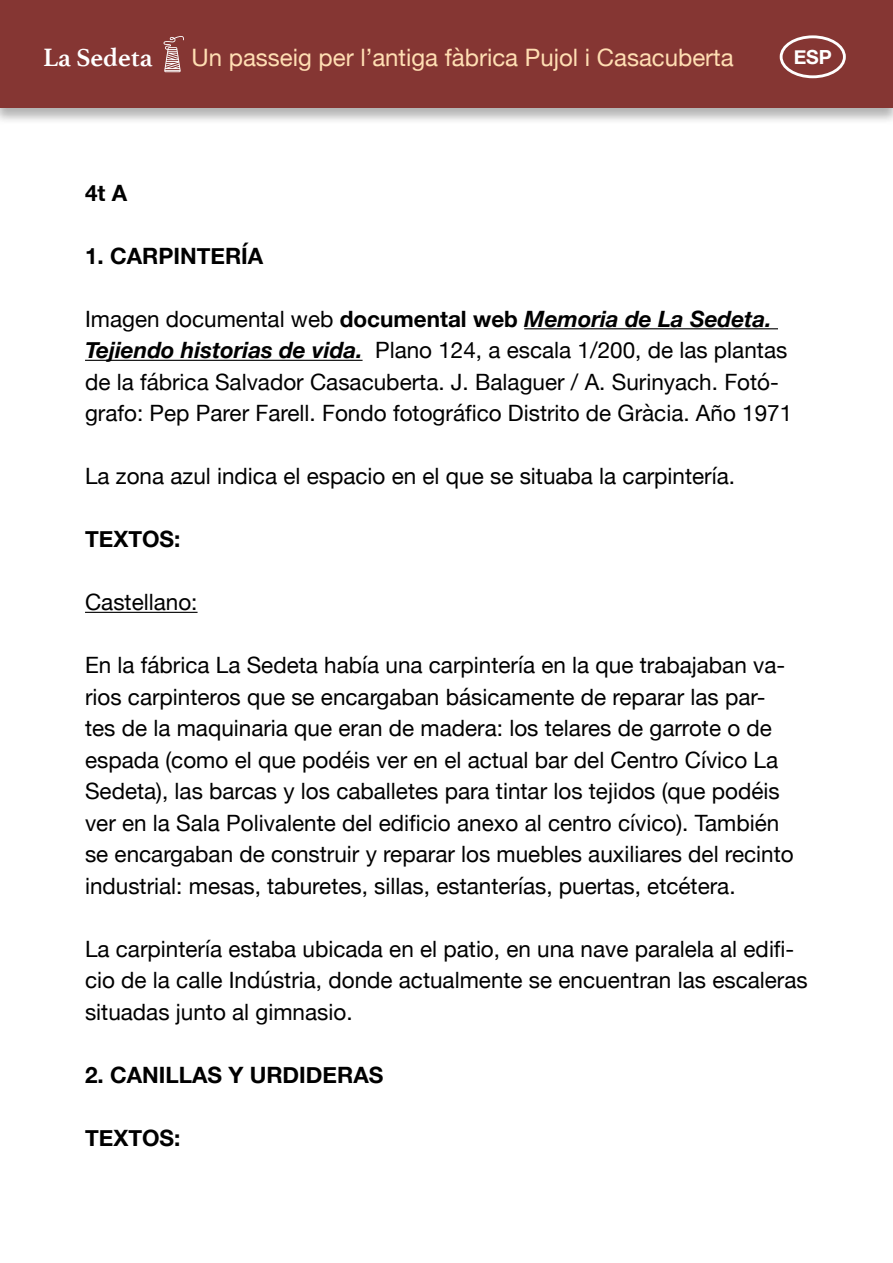
<style>
.page{position:relative;width:893px;height:1263px;background:#fff}
.page>*{position:absolute;margin:0;border:0;box-sizing:border-box;transform-origin:0 0}
.t1{font:700 26.4px "Athelas";color:#fff}
.t2{font:24px "Helvetica Neue";color:#ffdeb3}
.t3{font:22.5px/31.5px "Helvetica Neue";color:#000}
.t4{font:700 22.5px "Helvetica Neue";color:#000}
.t5{font:700 19.5px "Helvetica Neue";color:#fff}
.s1{font-weight:700}
.s2{font-weight:700;font-style:italic}
</style>
<div class="page">
<div style="left:0;top:0;width:893px;height:125px;background:#000;opacity:.3"></div>
<div style="left:0;top:0;width:893px;height:108px;background:#853633"></div>
<div style="left:780px;top:35px;width:66px;height:43px;border:3px solid #fff;border-radius:50%"></div>
<svg style="left:164px;top:36px;width:20px;height:36px"></svg>
<hr style="left:524px;top:328px;width:254px;height:1px;background:#000">
<hr style="left:85px;top:360px;width:278px;height:1px;background:#000">
<hr style="left:85px;top:612px;width:113px;height:1px;background:#000">
<p class="t1" style="left:43px;top:36px;width:111px">La Sedeta</p>
<p class="t2" style="left:191px;top:40px;width:544px">Un passeig per l’antiga fàbrica Pujol i Casacuberta</p>
<p class="t5" style="left:794px;top:41px;width:40px">ESP</p>
<p class="t4" style="left:85px;top:175px;width:44px">4t A</p>
<p class="t4" style="left:85px;top:238px;width:180px">1. CARPINTERÍA</p>
<p class="t3" style="left:85px;top:304px;width:709px">Imagen documental web <span class="s1">documental web</span> <span class="s2">Memoria de La Sedeta.<br>Tejiendo historias de vida.</span> Plano 124, a escala 1/200, de las plantas de la fábrica Salvador Casacuberta. J. Balaguer / A. Surinyach. Fotó&shy;grafo: Pep Parer Farell. Fondo fotográfico Distrito de Gràcia. Año 1971</p>
<p class="t3" style="left:85px;top:462px;width:652px">La zona azul indica el espacio en el que se situaba la carpintería.</p>
<p class="t4" style="left:85px;top:521px;width:97px">TEXTOS:</p>
<p class="t3" style="left:85px;top:588px;width:114px">Castellano:</p>
<p class="t3" style="left:85px;top:651px;width:710px">En la fábrica La Sedeta había una carpintería en la que trabajaban va&shy;rios carpinteros que se encargaban básicamente de reparar las par&shy;tes de la maquinaria que eran de madera: los telares de garrote o de espada (como el que podéis ver en el actual bar del Centro Cívico La Sedeta), las barcas y los caballetes para tintar los tejidos (que podéis ver en la Sala Polivalente del edificio anexo al centro cívico). También se encargaban de construir y reparar los muebles auxiliares del recinto industrial: mesas, taburetes, sillas, estanterías, puertas, etcétera.</p>
<p class="t3" style="left:85px;top:934px;width:724px">La carpintería estaba ubicada en el patio, en una nave paralela al edifi&shy;cio de la calle Indústria, donde actualmente se encuentran las escaleras situadas junto al gimnasio.</p>
<p class="t4" style="left:85px;top:1057px;width:300px">2. CANILLAS Y URDIDERAS</p>
<p class="t4" style="left:85px;top:1120px;width:97px">TEXTOS:</p>
</div>
